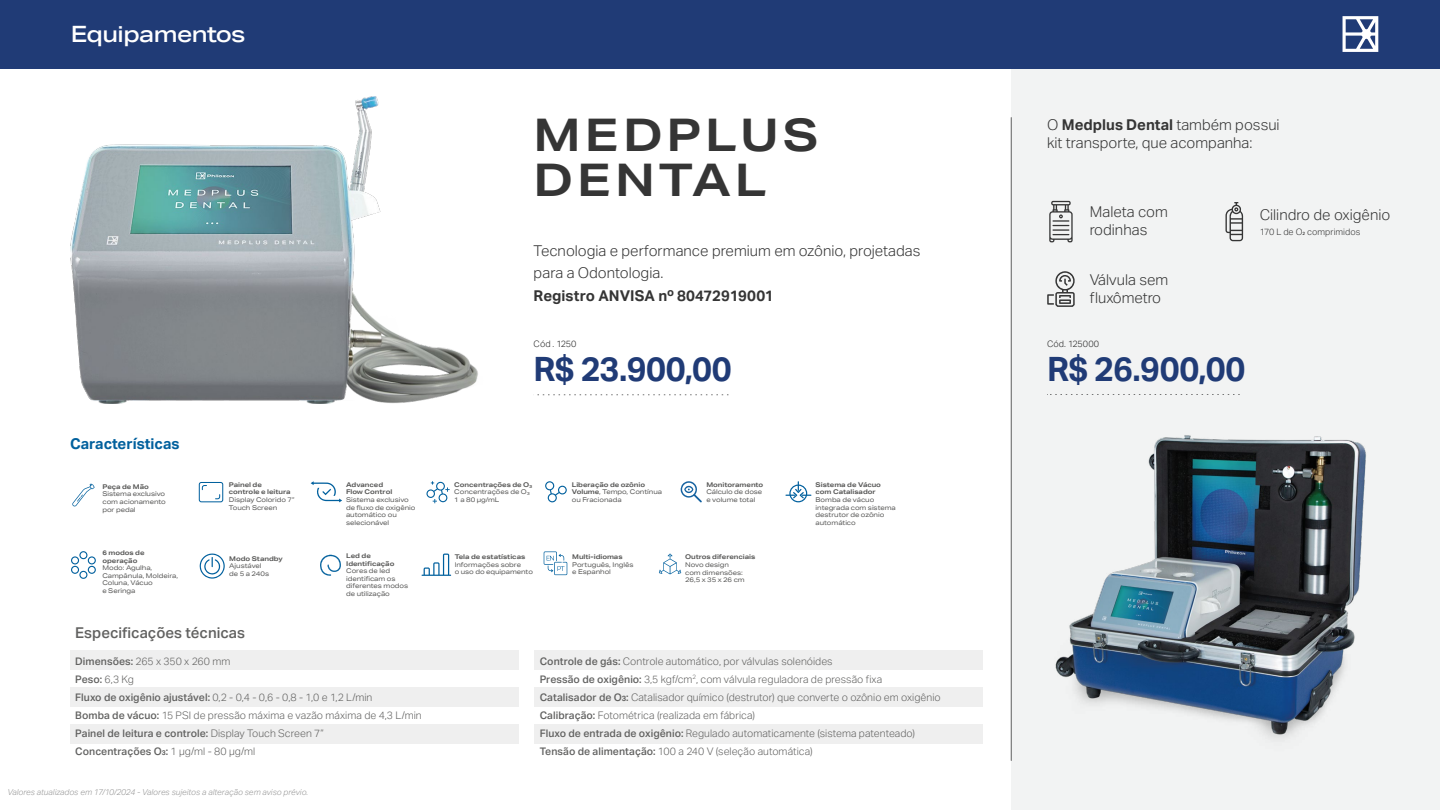
<style>
.page{position:relative;width:1440px;height:810px;background:#fff}
.page>*{position:absolute;margin:0;border:0;box-sizing:border-box;transform-origin:0 0}
.t1{font:700 45px/45px "Aktiv Grotesk Ex";letter-spacing:.085em;color:#353535}
.t2{font:700 33.75px "Aktiv Grotesk";letter-spacing:-.015em;color:#203b76}
.t3{font:500 22.5px "Aktiv Grotesk Ex";letter-spacing:-.025em;color:#fff}
.t4{font:300 15px/18px "Aktiv Grotesk";color:#353535}
.t5{font:700 15px "Aktiv Grotesk";letter-spacing:.005em;color:#353535}
.t6{font:500 15px "Aktiv Grotesk";color:#616160}
.t7{font:700 15px "Aktiv Grotesk";color:#00609d}
.t8{font:300 10.5px/18px "Aktiv Grotesk";color:#616160}
.t9{font:300 9px "Aktiv Grotesk";letter-spacing:.005em;color:#353535}
.t10{font:300 9px "Aktiv Grotesk";letter-spacing:-.005em;color:#262626}
.t11{font:italic 300 8.25px "Aktiv Grotesk";letter-spacing:.005em;color:#969696}
.t12{font:6.52px/7.6px "Aktiv Grotesk Ex";letter-spacing:-.01em;color:#575756}
.t13{font:700 6.52px/7.6px "Aktiv Grotesk Ex";letter-spacing:-.005em;color:#575756}
.s1{font-weight:700}
.s2{font-weight:500}
.s3{font-weight:700;font-size:6.75px}
.s4{font-weight:700;font-size:7.5px}
.s5{font-weight:500;font-size:4.5px}
</style>
<div class="page">
<div style="left:1011px;top:65px;width:429px;height:745px;background:#f2f3f3"></div>
<svg style="left:1047px;top:394px;width:193px;height:1px"></svg>
<svg style="left:1049px;top:201px;width:24px;height:41px"></svg>
<svg style="left:1047px;top:271px;width:28px;height:36px"></svg>
<svg style="left:1226px;top:202px;width:17px;height:39px"></svg>
<svg style="left:537px;top:394px;width:191px;height:1px"></svg>
<div style="left:0;top:0;width:1440px;height:68px;background:#203b76"></div>
<svg style="left:1343px;top:16px;width:35px;height:36px"></svg>
<div style="left:534px;top:651px;width:448px;height:19px;background:#efefef"></div>
<div style="left:534px;top:687px;width:448px;height:20px;background:#efefef"></div>
<div style="left:534px;top:724px;width:448px;height:19px;background:#efefef"></div>
<div style="left:70px;top:651px;width:448px;height:19px;background:#efefef"></div>
<div style="left:70px;top:687px;width:448px;height:20px;background:#efefef"></div>
<div style="left:70px;top:724px;width:448px;height:19px;background:#efefef"></div>
<svg style="left:544px;top:551px;width:23px;height:24px"></svg>
<svg style="left:72px;top:484px;width:23px;height:22px"></svg>
<div style="left:79px;top:551px;width:8px;height:8px;border:1px solid #00609e;border-radius:50%"></div>
<div style="left:88px;top:556px;width:8px;height:8px;border:1px solid #00609e;border-radius:50%"></div>
<div style="left:71px;top:556px;width:8px;height:8px;border:1px solid #00609e;border-radius:50%"></div>
<div style="left:88px;top:566px;width:8px;height:8px;border:1px solid #00609e;border-radius:50%"></div>
<div style="left:71px;top:566px;width:8px;height:8px;border:1px solid #00609e;border-radius:50%"></div>
<div style="left:79px;top:571px;width:8px;height:8px;border:1px solid #00609e;border-radius:50%"></div>
<hr style="left:1011px;top:118px;width:1px;height:642px;background:#5f5f5f">
<svg style="left:680px;top:481px;width:22px;height:22px"></svg>
<svg style="left:199px;top:482px;width:24px;height:20px"></svg>
<svg style="left:311px;top:481px;width:31px;height:21px"></svg>
<svg style="left:785px;top:481px;width:26px;height:21px"></svg>
<svg style="left:545px;top:481px;width:22px;height:21px"></svg>
<svg style="left:426px;top:481px;width:24px;height:22px"></svg>
<svg style="left:199px;top:553px;width:26px;height:26px"></svg>
<svg style="left:659px;top:554px;width:22px;height:20px"></svg>
<svg style="left:422px;top:554px;width:29px;height:22px"></svg>
<svg style="left:320px;top:555px;width:21px;height:21px"></svg>
<img style="left:1055px;top:435px;width:311px;height:304px">
<img style="left:70px;top:96px;width:408px;height:307px">
<h3 class="t3" style="left:71px;top:20px;width:176px">Equipamentos</h3>
<h3 class="t7" style="left:70px;top:434px;width:111px">Características</h3>
<p class="t13" style="left:102px;top:483px;width:48px">Peça de Mão</p>
<p class="t12" style="left:102px;top:490px;width:65px;text-align:justify">Sistema exclusivo com acionamento por pedal</p>
<p class="t13" style="left:102px;top:549px;width:44px">6 modos de operação</p>
<p class="t12" style="left:102px;top:564px;width:77px">Modo: Agulha,<br>Campânula, Moldeira,<br>Coluna, Vácuo<br>e Seringa</p>
<p class="t13" style="left:229px;top:481px;width:63px">Painel de controle e leitura</p>
<p class="t12" style="left:229px;top:496px;width:67px">Display Colorido 7”<br>Touch Screen</p>
<p class="t13" style="left:229px;top:554px;width:55px">Modo Standby</p>
<p class="t12" style="left:229px;top:562px;width:42px">Ajustável de 5 a 240s</p>
<p class="t13" style="left:346px;top:481px;width:48px">Advanced<br>Flow Control</p>
<p class="t12" style="left:346px;top:496px;width:71px">Sistema exclusivo de fluxo de oxigênio automático ou selecionável</p>
<p class="t13" style="left:346px;top:552px;width:50px">Led de<br>Identificação</p>
<p class="t12" style="left:346px;top:567px;width:64px">Cores de led identificam os diferentes modos de utilização</p>
<h1 class="t1" style="left:534px;top:112px;width:286px">MEDPLUS<br>DENTAL</h1>
<h3 class="t4" style="left:534px;top:239px;width:388px;line-height:22.5px">Tecnologia e performance premium em ozônio, projetadas para a Odontologia.</h3>
<h3 class="t5" style="left:534px;top:286px;width:242px">Registro ANVISA nº 80472919001</h3>
<p class="t10" style="left:534px;top:339px;width:44px">Cód . 1250</p>
<h2 class="t2" style="left:534px;top:348px;width:200px">R$ 23.900,00</h2>
<p class="t13" style="left:454px;top:481px;width:80px">Concentrações de O₃</p>
<p class="t12" style="left:454px;top:488px;width:77px">Concentrações de O₃<br>1 a 80 µg/mL</p>
<p class="t13" style="left:455px;top:553px;width:72px">Tela de estatísticas</p>
<p class="t12" style="left:455px;top:561px;width:80px">Informações sobre<br>o uso do equipamento</p>
<p class="t12" style="left:572px;top:481px;width:92px"><span class="s1">Liberação de ozônio<br>Volume</span>, Tempo, Contínua ou Fracionada</p>
<p class="t13" style="left:572px;top:553px;width:52px">Multi-idiomas</p>
<p class="t12" style="left:572px;top:561px;width:63px">Português, Inglês e Espanhol</p>
<p class="t13" style="left:706px;top:481px;width:58px">Monitoramento</p>
<p class="t12" style="left:706px;top:488px;width:57px">Cálculo de dose e volume total</p>
<p class="t13" style="left:685px;top:553px;width:72px">Outros diferenciais</p>
<p class="t12" style="left:685px;top:561px;width:61px">Novo design com dimensões:<br>26,5 x 35 x 26 cm</p>
<p class="t13" style="left:816px;top:481px;width:67px">Sistema de Vácuo com Catalisador</p>
<p class="t12" style="left:816px;top:496px;width:82px">Bomba de vácuo integrada com sistema destrutor de ozônio automático</p>
<h3 class="t6" style="left:75px;top:624px;width:171px">Especificações técnicas</h3>
<p class="t8" style="left:75px;top:652px;width:348px"><span class="s2">Dimensões:</span> 265 x 350 x 260 mm<br><span class="s2">Peso:</span> 6,3 Kg<br><span class="s2">Fluxo de oxigênio ajustável:</span> 0,2 - 0,4 - 0,6 - 0,8 - 1,0 e 1,2 L/min<br><span class="s2">Bomba de vácuo:</span> 15 PSI de pressão máxima e vazão máxima de 4,3 L/min <span class="s2">Painel de leitura e controle:</span> Display Touch Screen 7”<br><span class="s2">Concentrações O</span><span class="s3">3</span><span class="s2">:</span> 1 µg/ml - 80 µg/ml</p>
<p class="t8" style="left:540px;top:652px;width:402px"><span class="s2">Controle de gás:</span> Controle automático, por válvulas solenóides<br><span class="s2">Pressão de oxigênio:</span> 3,5 kgf/cm<sup>2</sup>, com válvula reguladora de pressão fixa <span class="s2">Catalisador de O</span><span class="s4">3</span><span class="s2">:</span> Catalisador químico (destrutor) que converte o ozônio em oxigênio <span class="s2">Calibração:</span> Fotométrica (realizada em fábrica)<br><span class="s2">Fluxo de entrada de oxigênio:</span> Regulado automaticamente (sistema patenteado)<br><span class="s2">Tensão de alimentação:</span> 100 a 240 V (seleção automática)</p>
<p class="t11" style="left:7px;top:788px;width:302px">Valores atualizados em 17/10/2024 - Valores sujeitos a alteração sem aviso prévio.</p>
<h3 class="t4" style="left:1047px;top:115px;width:234px">O <span class="s1">Medplus Dental</span> também possui kit transporte, que acompanha:</h3>
<h3 class="t4" style="left:1090px;top:203px;width:80px">Maleta com rodinhas</h3>
<h3 class="t4" style="left:1090px;top:271px;width:80px">Válvula sem fluxômetro</h3>
<p class="t10" style="left:1047px;top:339px;width:53px">Cód. 125000</p>
<h2 class="t2" style="left:1047px;top:348px;width:200px">R$ 26.900,00</h2>
<h3 class="t4" style="left:1260px;top:205px;width:132px">Cilindro de oxigênio</h3>
<p class="t9" style="left:1260px;top:226px;width:102px">170 L de O<span class="s5">2</span> comprimidos</p>
</div>
